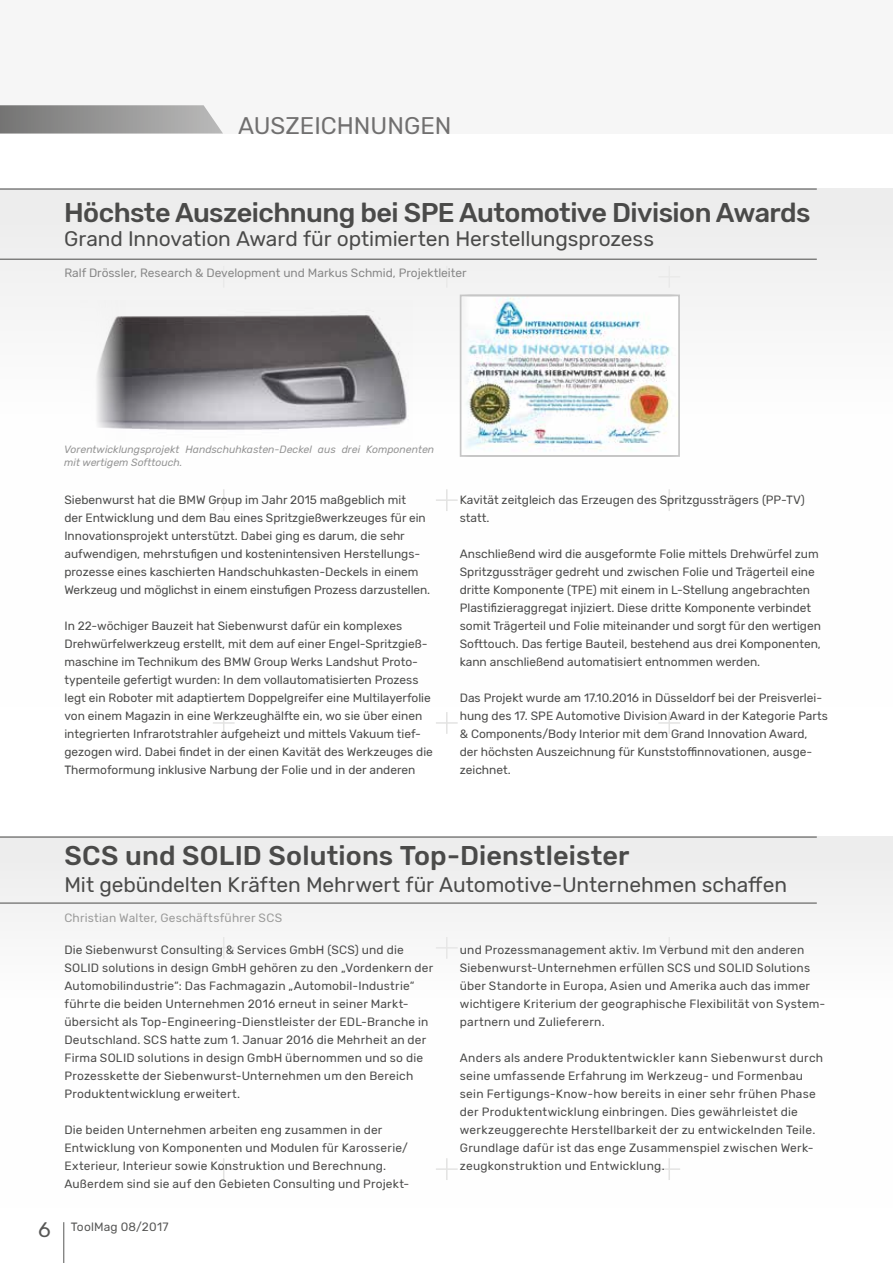
<style>
.page{position:relative;width:893px;height:1263px;background:#fff}
.page>*{position:absolute;margin:0;border:0;box-sizing:border-box;transform-origin:0 0}
.t1{font:500 27px "Rubik";letter-spacing:-.02em;color:#4a4a49}
.t2{font:500 27px "Rubik";letter-spacing:.005em;color:#4a4a49}
.t3{font:24px "Rubik";color:#706f6f}
.t4{font:21px "Rubik";letter-spacing:-.005em;color:#4a4a49}
.t5{font:12px/18px "Rubik";color:#4a4a49}
.t6{font:12px/18px "Rubik";letter-spacing:.02em;color:#4a4a49}
.t7{font:12px "Rubik";color:#878787}
.t8{font:12px "Rubik";letter-spacing:.015em;color:#9b9b9a}
.t9{font:12px "Rubik";letter-spacing:.015em;color:#575756}
.t10{font:italic 10.5px/13.5px "Rubik";color:#949494}
.s1{font-size:21px}
</style>
<div class="page">
<hr style="left:446px;top:712px;width:2px;height:22px;background:#e3e3e2">
<hr style="left:436px;top:722px;width:22px;height:2px;background:#e3e3e2">
<hr style="left:668px;top:712px;width:2px;height:22px;background:#e3e3e2">
<hr style="left:658px;top:722px;width:22px;height:2px;background:#e3e3e2">
<svg style="left:223px;top:712px;width:1px;height:22px"></svg>
<hr style="left:213px;top:722px;width:22px;height:2px;background:#e3e3e2">
<hr style="left:64px;top:1222px;width:1px;height:41px;background:#575756">
<div style="left:0;top:189px;width:893px;height:518px;background:linear-gradient(to right,#fafafa,#fafafa)"></div>
<div style="left:0;top:0;width:893px;height:134px;background:#f6f6f6"></div>
<svg style="left:0;top:105px;width:223px;height:29px"></svg>
<div style="left:0;top:837px;width:893px;height:371px;background:linear-gradient(to right,#fafafa,#fafafa)"></div>
<hr style="left:0;top:189px;width:817px;height:1px;background:#4a4a49">
<hr style="left:0;top:837px;width:817px;height:1px;background:#4a4a49">
<hr style="left:0;top:259px;width:817px;height:1px;background:#4a4a49">
<hr style="left:0;top:903px;width:817px;height:1px;background:#4a4a49">
<img style="left:81px;top:301px;width:331px;height:141px">
<img style="left:463px;top:298px;width:214px;height:156px">
<div style="left:460px;top:295px;width:220px;height:162px;border:2px solid #c6c6c6"></div>
<h2 class="t3" style="left:238px;top:112px;width:16px">ausze</h2>
<h2 class="t3" style="left:314px;top:112px;width:24px">ichnungen</h2>
<h1 class="t1" style="left:64px;top:197px;width:748px">Höchste Auszeichnung bei SPE Automotive Division Awards</h1>
<h3 class="t4" style="left:64px;top:227px;width:591px">Grand I nnovation Award für optimierten Herstellungsprozess</h3>
<p class="t7" style="left:64px;top:266px;width:404px">Ralf Drössler, Research &amp; Development und Markus Schmid, Projektleiter</p>
<p class="t10" style="left:64px;top:443px;width:371px">Vorentwicklungsprojekt Handschuhkasten-Deckel aus drei Komponenten mit wertigem Softtouch.</p>
<p class="t5" style="left:64px;top:491px;width:367px">Siebenwurst hat die BMW Group im Jahr 2015 maßgeblich mit<br>der Entwicklung und dem Bau eines Spritzgießwerkzeuges für ein<br>I nnovationsprojekt unterstützt. Dabei ging es darum, die sehr aufwendigen, mehrstufigen und kostenintensiven Herstellungs&shy;prozesse eines kaschierten Handschuhkasten-Deckels in einem Werkzeug und möglichst in einem einstufigen Prozess darzustellen.</p>
<p class="t5" style="left:64px;top:617px;width:370px">I n 22-wöchiger Bauzeit hat Siebenwurst dafür ein komplexes Drehwürfelwerkzeug erstellt, mit dem auf einer Engel-Spritzgieß&shy;maschine im Technikum des BMW Group Werks Landshut Proto&shy;typenteile gefertigt wurden: I n dem vollautomatisierten Prozess legt ein Roboter mit adaptiertem Doppelgreifer eine Multilayerfolie von einem Magazin in eine Werkzeughälfte ein, wo sie über einen integrierten I nfrarotstrahler aufgeheizt und mittels Vakuum tief&shy;gezogen wird. Dabei findet in der einen Kavität des Werkzeuges die Thermoformung inklusive Narbung der Folie und in der anderen</p>
<p class="t5" style="left:460px;top:491px;width:347px">Kavität zeitgleich das Erzeugen des Spritzgussträgers (PP-TV) statt.</p>
<p class="t5" style="left:460px;top:545px;width:363px">Anschließend wird die ausgeformte Folie mittels Drehwürfel zum Spritzgussträger gedreht und zwischen Folie und Trägerteil eine dritte Komponente (TPE) mit einem in L-Stellung angebrachten Plastifizieraggregat injiziert. Diese dritte Komponente verbindet somit Trägerteil und Folie miteinander und sorgt für den wertigen Softtouch. Das fertige Bauteil, bestehend aus drei Komponenten, kann anschließend automatisiert entnommen werden.</p>
<p class="t5" style="left:460px;top:689px;width:370px">Das Projekt wurde am 17.10.2016 in Düsseldorf bei der Preisverlei&shy;hung des 17. SPE Automotive Division Award in der Kategorie Parts &amp; Components/Body I nterior mit dem Grand I nnovation Award, der höchsten Auszeichnung für Kunststoffinnovationen, ausge&shy;zeichnet.</p>
<h1 class="t2" style="left:64px;top:840px;width:567px">SCS und SOLID Solutions Top-Dienstleister</h1>
<h3 class="t4" style="left:64px;top:873px;width:724px">Mit gebündelten Kräften Mehrwert für Automotive-Unternehmen schaffen</h3>
<p class="t8" style="left:64px;top:911px;width:219px">Christian Walter, Geschäftsführer SCS</p>
<p class="t5" style="left:64px;top:941px;width:341px">Die Siebenwurst Consulting &amp; Services GmbH (SCS) und die<br>SOLID</p>
<p class="t5" style="left:64px;top:959px;width:370px;text-indent:38px">solutions in design GmbH gehören zu den „Vordenkern der Automobilindustrie“: Das Fachmagazin „Automobil-I ndustrie“ führte die beiden Unternehmen 2016 erneut in seiner Markt&shy;übersicht als Top-Engineering-Dienstleister der EDL-Branche in Deutschland. SCS hatte zum 1. Januar 2016 die Mehrheit an der Firma SOLID</p>
<p class="t5" style="left:64px;top:1049px;width:360px;text-indent:73px">solutions in design GmbH übernommen und so die<br>Prozesskette der Siebenwurst-Unternehmen um den Bereich<br>Produktentwicklung erweitert.</p>
<p class="t5" style="left:64px;top:1121px;width:346px">Die beiden Unternehmen arbeiten eng zusammen in der Entwicklung von Komponenten und Modulen für Karosserie/ Exterieur, I nterieur sowie Konstruktion und Berechnung.<br>Außerdem sind sie auf den Gebieten Consulting und Projekt-</p>
<p class="t9" style="left:38px;top:1220px;width:132px"><span class="s1">6</span> ToolMag 08/2017</p>
<p class="t5" style="left:460px;top:941px;width:346px">und Prozessmanagement aktiv. I m Verbund mit den anderen<br>Siebenwurst-Unternehmen erfüllen SCS und SOLID</p>
<p class="t5" style="left:460px;top:959px;width:367px;text-indent:296px">Solutions über Standorte in Europa, Asien und Amerika auch das immer wichtigere Kriterium der geographische Flexibilität von System&shy;partnern und Zulieferern.</p>
<p class="t6" style="left:460px;top:1049px;width:365px">Anders als andere Produktentwickler kann Siebenwurst durch seine umfassende Erfahrung im Werkzeug- und Formenbau sein Fertigungs-Know-how bereits in einer sehr frühen Phase der Produktentwicklung einbringen. Dies gewährleistet die werkzeuggerechte Herstellbarkeit der zu entwickelnden Teile.<br>Grundlage dafür ist das enge Zusammenspiel zwischen Werk&shy;zeugkonstruktion und Entwicklung.</p>
</div>
